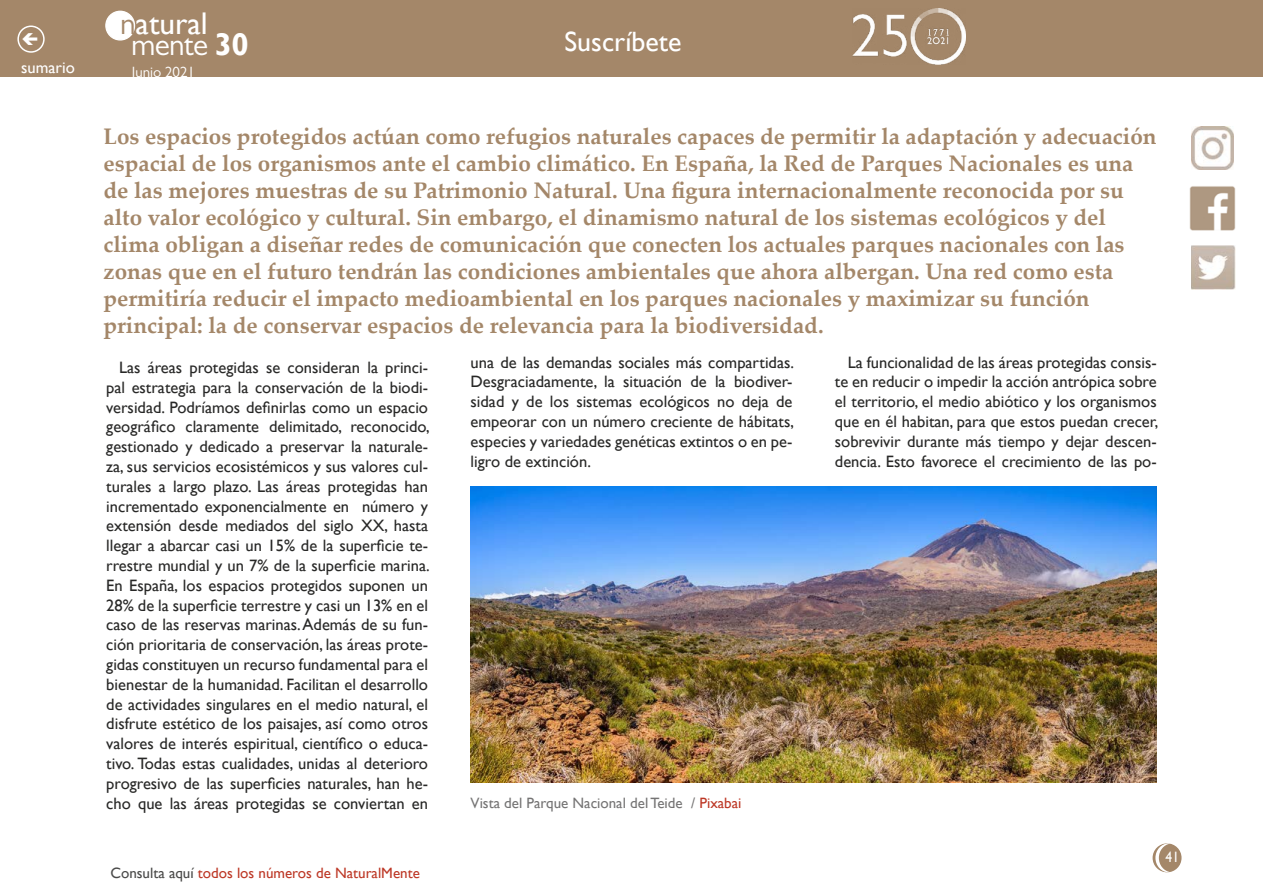
<style>
.page{position:relative;width:1263px;height:893px;background:#fff}
.page>*{position:absolute;margin:0;border:0;box-sizing:border-box;transform-origin:0 0}
.t1{font:31.35px "Gill Sans";color:#fff}
.t2{font:31.35px "Gill Sans MT Pro";letter-spacing:-.02em;color:#fff}
.t3{font:27.9px "Gill Sans";color:#fff}
.t4{font:700 22.5px/27px "Palatino Linotype";color:#a48769}
.t5{font:16.5px/19.8px "Gill Sans";color:#282827;text-align:justify}
.t6{font:16.5px "Gill Sans";color:#fff}
.t7{font:15px "Gill Sans";color:#bd3826}
.t8{font:15px "Gill Sans";color:#757474}
.t9{font:15px "Gill Sans MT Pro";color:#fff}
.t10{font:15px "Gill Sans";color:#fff;scale:.9 1}
.s1{font-family:"Gill Sans MT Pro";color:#a48769}
.s2{font-family:"Gill Sans";font-weight:700}
.s3{color:#bd3826}
.s4{color:#4a4a49}
</style>
<div class="page">
<div style="left:1153px;top:844px;width:28px;height:28px;background:#a48769;border-radius:50%"></div>
<div style="left:1152px;top:843px;width:29px;height:29px;border:2px solid #a48769;border-radius:50%"></div>
<div style="left:0;top:0;width:1263px;height:77px;background:#a48769"></div>
<div style="left:106px;top:11px;width:29px;height:29px;background:#fff;border-radius:50%"></div>
<div style="left:105px;top:11px;width:30px;height:30px;border:1px solid #fff;border-radius:50%"></div>
<svg style="left:1155px;top:843px;width:15px;height:29px"></svg>
<div style="left:17px;top:26px;width:28px;height:27px;border:2px solid #fff;border-radius:50%"></div>
<img style="left:1190px;top:186px;width:45px;height:44px">
<img style="left:1191px;top:246px;width:44px;height:44px">
<img style="left:1191px;top:127px;width:42px;height:42px">
<img style="left:853px;top:9px;width:112px;height:55px">
<img style="left:471px;top:487px;width:686px;height:296px">
<p class="t6" style="left:21px;top:58px;width:55px">sumario</p>
<h1 class="t1" style="left:120px;top:5px;width:89px"><span class="s1">n</span>atural</h1>
<h1 class="t2" style="left:131px;top:26px;width:119px">mente <span class="s2">30</span></h1>
<p class="t9" style="left:132px;top:63px;width:65px">Junio 2021</p>
<h2 class="t3" style="left:564px;top:25px;width:118px">Suscríbete</h2>
<p class="t4" style="left:103px;top:122px;width:1055px">Los espacios protegidos actúan como refugios naturales capaces de permitir la adaptación y adecuación espacial de los organismos ante el cambio climático. En España, la Red de Parques Nacionales es una de las mejores muestras de su Patrimonio Natural. Una figura internacionalmente reconocida por su alto valor ecológico y cultural. Sin embargo, el dinamismo natural de los sistemas ecológicos y del clima obligan a diseñar redes de comunicación que conecten los actuales parques nacionales con las zonas que en el futuro tendrán las condiciones ambientales que ahora albergan. Una red como esta permitiría reducir el impacto medioambiental en los parques nacionales y maximizar su función principal: la de conservar espacios de relevancia para la biodiversidad.</p>
<p class="t5" style="left:106px;top:358px;width:325px;text-indent:13px">Las áreas protegidas se consideran la princi&shy;pal estrategia para la conservación de la biodi&shy;versidad. Podríamos definirlas como un espacio geográfico claramente delimitado, reconocido, gestionado y dedicado a preservar la naturale&shy;za, sus servicios ecosistémicos y sus valores cul&shy;turales a largo plazo. Las áreas protegidas han incrementado exponencialmente en número y extensión desde mediados del siglo XX, hasta llegar a abarcar casi un 15% de la superficie te&shy;rrestre mundial y un 7% de la superficie marina.<br>En España, los espacios protegidos suponen un 28% de la superficie terrestre y casi un 13% en el caso de las reservas marinas. Además de su fun&shy;ción prioritaria de conservación, las áreas prote&shy;gidas constituyen un recurso fundamental para el bienestar de la humanidad. Facilitan el desarrollo de actividades singulares en el medio natural, el disfrute estético de los paisajes, así como otros valores de interés espiritual, científico o educa&shy;tivo. Todas estas cualidades, unidas al deterioro progresivo de las superficies naturales, han he&shy;cho que las áreas protegidas se conviertan en</p>
<p class="t5" style="left:471px;top:352px;width:325px">una de las demandas sociales más compartidas.<br>Desgraciadamente, la situación de la biodiver&shy;sidad y de los sistemas ecológicos no deja de empeorar con un número creciente de hábitats, especies y variedades genéticas extintos o en pe&shy;ligro de extinción.</p>
<p class="t5" style="left:835px;top:352px;width:325px;text-indent:13px">La funcionalidad de las áreas protegidas consis&shy;te en reducir o impedir la acción antrópica sobre el territorio, el medio abiótico y los organismos que en él habitan, para que estos puedan crecer, sobrevivir durante más tiempo y dejar descen&shy;dencia. Esto favorece el crecimiento de las po-</p>
<p class="t8" style="left:471px;top:794px;width:272px">Vista del Parque Nacional del Teide / <span class="s3">Pixabai</span></p>
<p class="t7" style="left:110px;top:864px;width:311px"><span class="s4">Consulta aquí</span> todos los números de NaturalMente</p>
<p class="t10" style="left:1165px;top:849px;width:16px">41</p>
</div>
